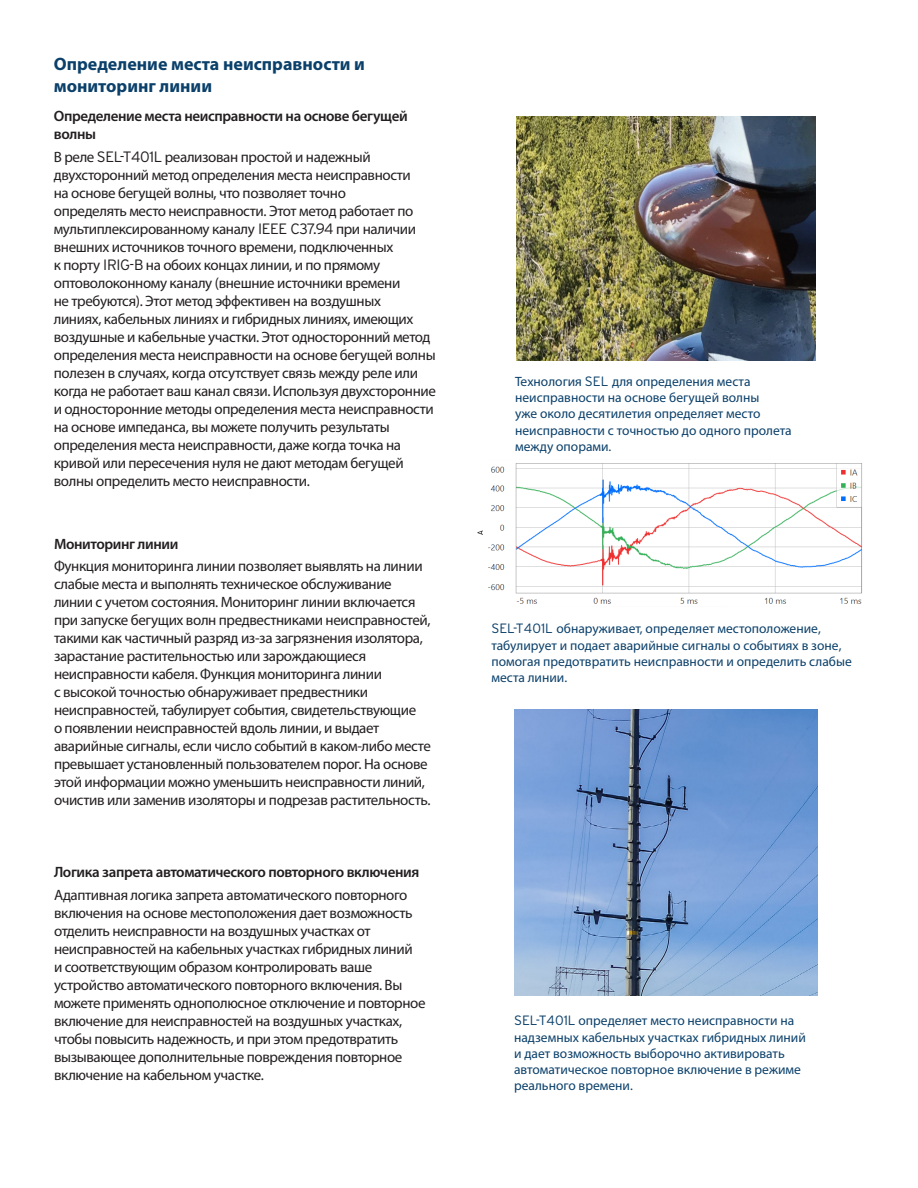
<style>
.page{position:relative;width:918px;height:1188px;background:#fff}
.page>*{position:absolute;margin:0;border:0;box-sizing:border-box;transform-origin:0 0}
.Subhead___h2{font:700 18px/21.6px "Myriad Pro";color:#0b406a}
.Body_Copy___p{font:15px/18px "Myriad Pro";letter-spacing:-.025em;color:#231f20}
.Body_Sub___h3{font:600 15px/18px "Myriad Pro";letter-spacing:-.025em;color:#231f20}
.Captions_Callouts{font:13.5px/16.2px "Myriad Pro";color:#0b406a}
.s1{font-family:"Interstate Poly";font-weight:300}
</style>
<div class="page">
<img style="left:516px;top:116px;width:300px;height:244px">
<img style="left:477px;top:463px;width:385px;height:141px">
<img style="left:514px;top:710px;width:304px;height:285px">
<p class="Subhead___h2" style="left:54px;top:53px;width:313px">Определение места неисправности и мониторинг линии</p>
<p class="Body_Sub___h3" style="left:54px;top:107px;width:355px">Определение места неисправности на основе бегущей волны</p>
<p class="Body_Copy___p" style="left:54px;top:148px;width:384px">В реле <span class="s1">SEL-T401L</span> реализован простой и надежный двухсторонний метод определения места неисправности<br>на основе бегущей волны, что позволяет точно<br>определять место неисправности. Этот метод работает по мультиплексированному каналу <span class="s1">IEEE C37.94</span> при наличии внешних источников точного времени, подключенных<br>к порту <span class="s1">IRIG-B</span> на обоих концах линии, и по прямому оптоволоконному каналу (внешние источники времени<br>не требуются). Этот метод эффективен на воздушных<br>линиях, кабельных линиях и гибридных линиях, имеющих воздушные и кабельные участки. Этот односторонний метод определения места неисправности на основе бегущей волны полезен в случаях, когда отсутствует связь между реле или когда не работает ваш канал связи. Используя двухсторонние и односторонние методы определения места неисправности на основе импеданса, вы можете получить результаты определения места неисправности, даже когда точка на кривой или пересечения нуля не дают методам бегущей волны определить место неисправности.</p>
<p class="Body_Sub___h3" style="left:54px;top:534px;width:126px">Мониторинг линии</p>
<p class="Body_Copy___p" style="left:54px;top:557px;width:378px">Функция мониторинга линии позволяет выявлять на линии слабые места и выполнять техническое обслуживание линии с учетом состояния. Мониторинг линии включается при запуске бегущих волн предвестниками неисправностей, такими как частичный разряд из-за загрязнения изолятора, зарастание растительностью или зарождающиеся неисправности кабеля. Функция мониторинга линии<br>с высокой точностью обнаруживает предвестники неисправностей, табулирует события, свидетельствующие<br>о появлении неисправностей вдоль линии, и выдает аварийные сигналы, если число событий в каком-либо месте превышает установленный пользователем порог. На основе этой информации можно уменьшить неисправности линий, очистив или заменив изоляторы и подрезав растительность.</p>
<p class="Body_Sub___h3" style="left:54px;top:863px;width:367px">Логика запрета автоматического повторного включения</p>
<p class="Body_Copy___p" style="left:54px;top:885px;width:373px">Адаптивная логика запрета автоматического повторного включения на основе местоположения дает возможность отделить неисправности на воздушных участках от неисправностей на кабельных участках гибридных линий<br>и соответствующим образом контролировать ваше устройство автоматического повторного включения. Вы можете применять однополюсное отключение и повторное включение для неисправностей на воздушных участках, чтобы повысить надежность, и при этом предотвратить вызывающее дополнительные повреждения повторное включение на кабельном участке.</p>
<p class="Captions_Callouts" style="left:515px;top:373px;width:278px">Технология <span class="s1">SEL</span> для определения места неисправности на основе бегущей волны<br>уже около десятилетия определяет место неисправности с точностью до одного пролета между опорами.</p>
<p class="Captions_Callouts" style="left:491px;top:620px;width:362px"><span class="s1">SEL-T401L</span> обнаруживает, определяет местоположение, табулирует и подает аварийные сигналы о событиях в зоне, помогая предотвратить неисправности и определить слабые места линии.</p>
<p class="Captions_Callouts" style="left:514px;top:1013px;width:293px"><span class="s1">SEL-T401L</span> определяет место неисправности на надземных кабельных участках гибридных линий и дает возможность выборочно активировать автоматическое повторное включение в режиме реального времени.</p>
</div>
